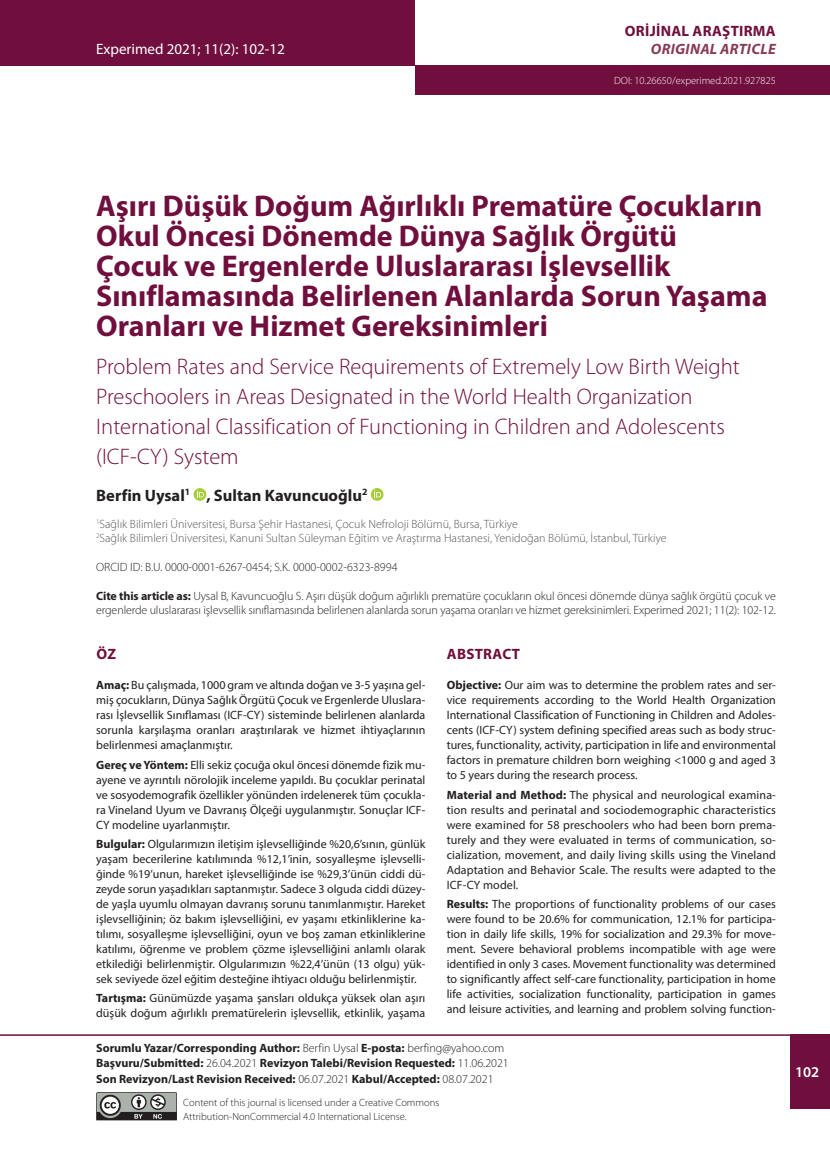
<style>
.page{position:relative;width:830px;height:1149px;background:#fff}
.page>*{position:absolute;margin:0;border:0;box-sizing:border-box;transform-origin:0 0}
.t1{font:700 30px/30px "Myriad Pro";color:#700f3d}
.t2{font:300 22.5px/30px "Myriad Pro";color:#700f3d}
.t3{font:700 16.5px "Myriad Pro";color:#231f20}
.t4{font:700 15px "Myriad Pro";letter-spacing:.02em;color:#700f3d}
.t5{font:15px "Myriad Pro";color:#fff}
.t6{font:italic 700 15px "Myriad Pro";letter-spacing:.02em;color:#873c54}
.t7{font:600 15px "Myriad Pro";color:#fff}
.t8{font:12px/15px "Myriad Pro";color:#231f20;text-align:justify}
.t9{font:300 12px/14.4px "Myriad Pro";letter-spacing:-.01em;color:#231f20}
.t10{font:700 12px/15.6px "Myriad Pro";color:#231f20}
.t11{font:300 12px/14.4px "Myriad Pro";color:#57585a}
.t12{font:300 10.5px/14.7px "Myriad Pro";color:#231f20}
.t13{font:300 10.5px "Myriad Pro";color:#fff}
.s1{font-weight:700}
.s2{font-weight:300}
</style>
<div class="page">
<div style="left:0;top:0;width:415px;height:66px;background:#700f3d"></div>
<div style="left:415px;top:66px;width:414px;height:29px;background:#700f3d"></div>
<svg style="left:193px;top:488px;width:13px;height:12px"></svg>
<svg style="left:197px;top:490px;width:7px;height:7px"></svg>
<svg style="left:370px;top:488px;width:13px;height:12px"></svg>
<svg style="left:374px;top:490px;width:7px;height:7px"></svg>
<hr style="left:0;top:1033px;width:829px;height:2px;background:#700f3d">
<div style="left:790px;top:1034px;width:39px;height:74px;background:#700f3d"></div>
<svg style="left:96px;top:1092px;width:81px;height:27px;background:#858784"></svg>
<p class="t5" style="left:96px;top:39px;width:190px">Experimed 2021; 11(2): 102-12</p>
<p class="t4" style="left:624px;top:21px;width:152px">ORİJİNAL ARAŞTIRMA</p>
<p class="t6" style="left:650px;top:39px;width:126px">ORIGINAL ARTICLE</p>
<p class="t13" style="left:614px;top:75px;width:163px">DOI: 10.26650/experimed.2021.927825</p>
<h1 class="t1" style="left:96px;top:190px;width:672px">Aşırı Düşük Doğum Ağırlıklı Prematüre Çocukların Okul Öncesi Dönemde Dünya Sağlık Örgütü<br>Çocuk ve Ergenlerde Uluslararası İşlevsellik Sınıflamasında Belirlenen Alanlarda Sorun Yaşama Oranları ve Hizmet Gereksinimleri</h1>
<h2 class="t2" style="left:96px;top:351px;width:645px">Problem Rates and Service Requirements of Extremely Low Birth Weight Preschoolers in Areas Designated in the World Health Organization International Classification of Functioning in Children and Adolescents (ICF-CY) System</h2>
<h3 class="t3" style="left:96px;top:484px;width:272px">Berfin Uysal<sup>1</sup> , Sultan Kavuncuoğlu<sup>2</sup></h3>
<p class="t11" style="left:96px;top:516px;width:571px"><sup>1</sup>Sağlık Bilimleri Üniversitesi, Bursa Şehir Hastanesi, Çocuk Nefroloji Bölümü, Bursa, Türkiye<br><sup>2</sup>Sağlık Bilimleri Üniversitesi, Kanuni Sultan Süleyman Eğitim ve Araştırma Hastanesi, Yenidoğan Bölümü, İstanbul, Türkiye</p>
<p class="t9" style="left:96px;top:559px;width:303px">ORCID ID: B.U. 0000-0001-6267-0454; S.K. 0000-0002-6323-8994</p>
<p class="t9" style="left:96px;top:588px;width:681px"><span class="s1">Cite this article as:</span> Uysal B, Kavuncuoğlu S. Aşırı düşük doğum ağırlıklı prematüre çocukların okul öncesi dönemde dünya sağlık örgütü çocuk ve ergenlerde uluslararası işlevsellik sınıflamasında belirlenen alanlarda sorun yaşama oranları ve hizmet gereksinimleri. Experimed 2021; 11(2): 102-12.</p>
<p class="t4" style="left:446px;top:644px;width:75px">ABSTRACT</p>
<p class="t8" style="left:446px;top:677px;width:330px"><span class="s1">Objective:</span> Our aim was to determine the problem rates and ser&shy;vice requirements according to the World Health Organization International Classification of Functioning in Children and Adoles&shy;cents (ICF-CY) system defining specified areas such as body struc&shy;tures, functionality, activity, participation in life and environmental factors in premature children born weighing &lt;1000 g and aged 3 to 5 years during the research process.</p>
<p class="t8" style="left:446px;top:786px;width:330px"><span class="s1">Material and Method:</span> The physical and neurological examina&shy;tion results and perinatal and sociodemographic characteristics were examined for 58 preschoolers who had been born prema&shy;turely and they were evaluated in terms of communication, so&shy;cialization, movement, and daily living skills using the Vineland Adaptation and Behavior Scale. The results were adapted to the ICF-CY model.</p>
<p class="t8" style="left:446px;top:895px;width:330px"><span class="s1">Results:</span> The proportions of functionality problems of our cases were found to be 20.6% for communication, 12.1% for participa&shy;tion in daily life skills, 19% for socialization and 29.3% for move&shy;ment. Severe behavioral problems incompatible with age were identified in only 3 cases. Movement functionality was determined to significantly affect self-care functionality, participation in home life activities, socialization functionality, participation in games and leisure activities, and learning and problem solving function-</p>
<p class="t4" style="left:96px;top:644px;width:21px">ÖZ</p>
<p class="t8" style="left:96px;top:677px;width:330px"><span class="s1">Amaç:</span> Bu çalışmada, 1000 gram ve altında doğan ve 3-5 yaşına gel&shy;miş çocukların, Dünya Sağlık Örgütü Çocuk ve Ergenlerde Uluslara&shy;rası İşlevsellik Sınıflaması (ICF-CY) sisteminde belirlenen alanlarda sorunla karşılaşma oranları araştırılarak ve hizmet ihtiyaçlarının belirlenmesi amaçlanmıştır.</p>
<p class="t8" style="left:96px;top:756px;width:330px"><span class="s1">Gereç ve Yöntem:</span> Elli sekiz çocuğa okul öncesi dönemde fizik mu&shy;ayene ve ayrıntılı nörolojik inceleme yapıldı. Bu çocuklar perinatal ve sosyodemografik özellikler yönünden irdelenerek tüm çocukla&shy;ra Vineland Uyum ve Davranış Ölçeği uygulanmıştır. Sonuçlar ICF-CY modeline uyarlanmıştır.</p>
<p class="t8" style="left:96px;top:835px;width:330px"><span class="s1">Bulgular:</span> Olgularımızın iletişim işlevselliğinde %20,6’sının, günlük yaşam becerilerine katılımında %12,1’inin, sosyalleşme işlevselli&shy;ğinde %19’unun, hareket işlevselliğinde ise %29,3’ünün ciddi dü&shy;zeyde sorun yaşadıkları saptanmıştır. Sadece 3 olguda ciddi düzey&shy;de yaşla uyumlu olmayan davranış sorunu tanımlanmıştır. Hareket işlevselliğinin; öz bakım işlevselliğini, ev yaşamı etkinliklerine ka&shy;tılımı, sosyalleşme işlevselliğini, oyun ve boş zaman etkinliklerine katılımı, öğrenme ve problem çözme işlevselliğini anlamlı olarak etkilediği belirlenmiştir. Olgularımızın %22,4’ünün (13 olgu) yük&shy;sek seviyede özel eğitim desteğine ihtiyacı olduğu belirlenmiştir.</p>
<p class="t8" style="left:96px;top:990px;width:330px"><span class="s1">Tartışma:</span> Günümüzde yaşama şansları oldukça yüksek olan aşırı düşük doğum ağırlıklı prematürelerin işlevsellik, etkinlik, yaşama</p>
<p class="t10" style="left:96px;top:1038px;width:414px">Sorumlu Yazar/Corresponding Author: <span class="s2">Berfin Uysal</span> E-posta: <span class="s2">berfing@yahoo.com<br></span>Başvuru/Submitted: <span class="s2">26.04.2021</span> Revizyon Talebi/Revision Requested: <span class="s2">11.06.2021<br></span>Son Revizyon/Last Revision Received: <span class="s2">06.07.2021</span> Kabul/Accepted: <span class="s2">08.07.2021</span></p>
<p class="t12" style="left:183px;top:1094px;width:257px">Content of this journal is licensed under a Creative Commons<br>Attribution-NonCommercial 4.0 International License.</p>
<p class="t7" style="left:794px;top:1062px;width:26px">102</p>
</div>
